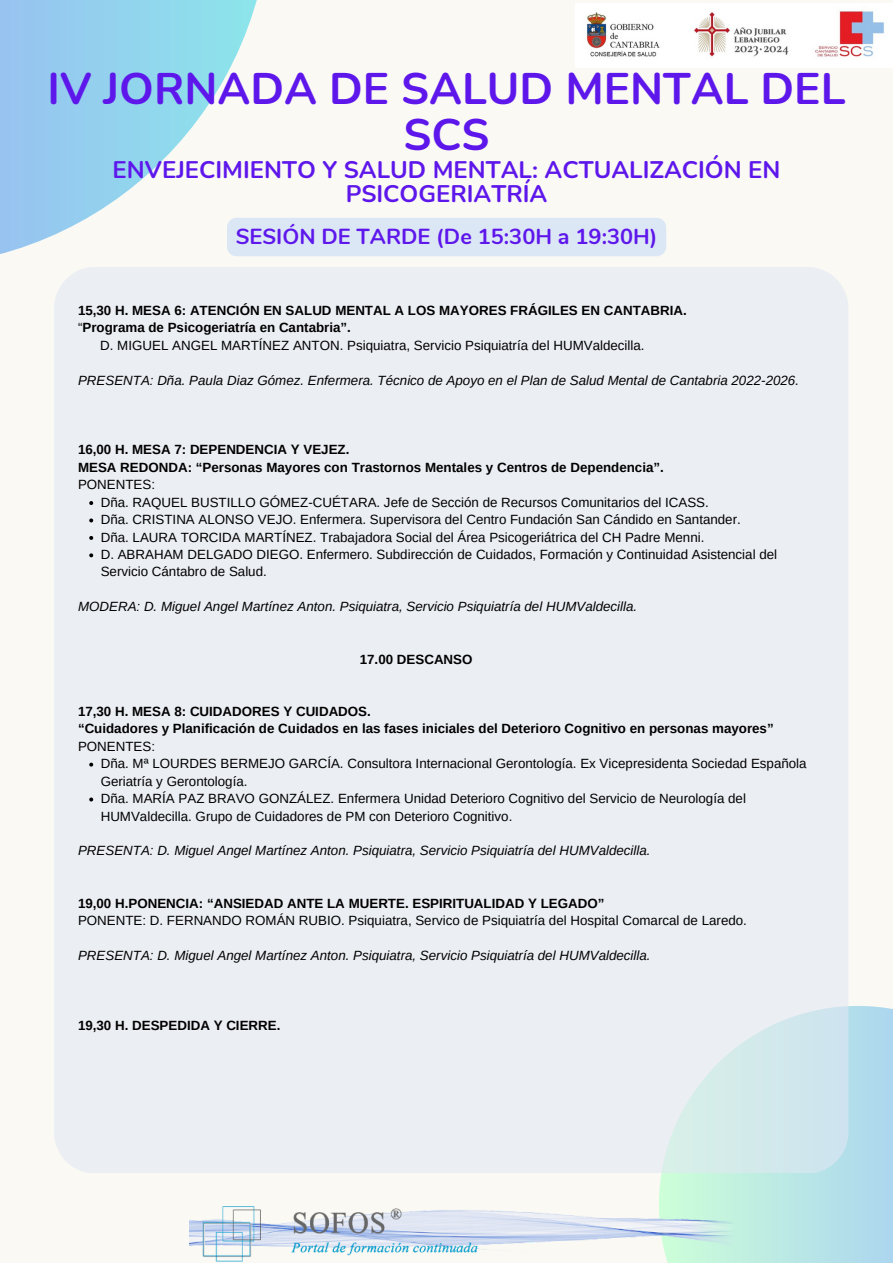
<style>
.page{position:relative;width:893px;height:1263px;background:#faf9f4}
.page>*{position:absolute;margin:0;border:0;box-sizing:border-box;transform-origin:0 0}
.t1{font:700 44.25px/45.6px "Nunito";color:#5e17eb;text-align:center}
.t2{font:700 24px/24.2px "Nunito";color:#5e17eb;text-align:center}
.t3{font:700 21.75px "Nunito";color:#5e17eb}
.t4{font:13.35px/17.4px "Arimo";color:#000}
.t5{font:700 13.35px "Arimo";color:#000}
.t6{font:italic 13.35px "Arimo";color:#000}
.s1{font-weight:400}
</style>
<div class="page">
<svg style="left:0;top:0;width:257px;height:254px"></svg>
<div style="left:659px;top:1006px;width:234px;height:257px;background:linear-gradient(to right,#cefed9,#acd7ee)"></div>
<div style="left:54px;top:267px;width:794px;height:905px;background:#ebeef3"></div>
<svg style="left:89px;top:501px;width:4px;height:4px"></svg>
<svg style="left:89px;top:518px;width:4px;height:4px"></svg>
<svg style="left:89px;top:536px;width:4px;height:4px"></svg>
<svg style="left:89px;top:553px;width:4px;height:4px"></svg>
<svg style="left:89px;top:763px;width:4px;height:3px"></svg>
<svg style="left:89px;top:797px;width:4px;height:4px"></svg>
<div style="left:227px;top:218px;width:439px;height:38px;background:#dce7f5"></div>
<img style="left:575px;top:3px;width:318px;height:64px">
<img style="left:190px;top:1205px;width:544px;height:57px">
<p class="t1" style="left:48px;top:67px;width:799px">IV JORNADA DE SALUD MENTAL DEL<br>SCS</p>
<p class="t2" style="left:113px;top:158px;width:669px">ENVEJECIMIENTO Y SALUD MENTAL: ACTUALIZACIÓN EN<br>PSICOGERIATRÍA</p>
<p class="t3" style="left:236px;top:222px;width:423px">SESIÓN DE TARDE (De 15:30H a 19:30H)</p>
<p class="t5" style="left:78px;top:303px;width:610px">15,30 H. MESA 6: ATENCIÓN EN SALUD MENTAL A LOS MAYORES FRÁGILES EN CANTABRIA.</p>
<h1 class="t5" style="left:78px;top:320px;width:274px"><span class="s1">“</span>Programa de Psicogeriatría en Cantabria”.</h1>
<h2 class="t4" style="left:100px;top:336px;width:546px">D. MIGUEL ANGEL MARTÍNEZ ANTON. Psiquiatra, Servicio Psiquiatría del HUMValdecilla.</h2>
<p class="t6" style="left:78px;top:372px;width:722px">PRESENTA: Dña. Paula Diaz Gómez. Enfermera. Técnico de Apoyo en el Plan de Salud Mental de Cantabria 2022-2026.</p>
<p class="t5" style="left:78px;top:442px;width:273px">16,00 H. MESA 7: DEPENDENCIA Y VEJEZ.</p>
<p class="t5" style="left:78px;top:460px;width:587px">MESA REDONDA: “Personas Mayores con Trastornos Mentales y Centros de Dependencia”.</p>
<p class="t4" style="left:78px;top:476px;width:79px">PONENTES:</p>
<p class="t4" style="left:101px;top:493px;width:609px">Dña. RAQUEL BUSTILLO GÓMEZ-CUÉTARA. Jefe de Sección de Recursos Comunitarios del ICASS.</p>
<p class="t4" style="left:101px;top:511px;width:641px">Dña. CRISTINA ALONSO VEJO. Enfermera. Supervisora del Centro Fundación San Cándido en Santander.</p>
<p class="t4" style="left:101px;top:528px;width:605px">Dña. LAURA TORCIDA MARTÍNEZ. Trabajadora Social del Área Psicogeriátrica del CH Padre Menni.</p>
<p class="t4" style="left:101px;top:546px;width:678px">D. ABRAHAM DELGADO DIEGO. Enfermero. Subdirección de Cuidados, Formación y Continuidad Asistencial del<br>Servicio Cántabro de Salud.</p>
<p class="t6" style="left:78px;top:599px;width:561px">MODERA: D. Miguel Angel Martínez Anton. Psiquiatra, Servicio Psiquiatría del HUMValdecilla.</p>
<p class="t5" style="left:360px;top:651px;width:114px">17.00 DESCANSO</p>
<p class="t5" style="left:78px;top:704px;width:294px">17,30 H. MESA 8: CUIDADORES Y CUIDADOS.</p>
<p class="t5" style="left:78px;top:721px;width:697px">“Cuidadores y Planificación de Cuidados en las fases iniciales del Deterioro Cognitivo en personas mayores”</p>
<h3 class="t4" style="left:78px;top:737px;width:79px">PONENTES:</h3>
<p class="t4" style="left:101px;top:755px;width:707px">Dña. Mª LOURDES BERMEJO GARCÍA. Consultora Internacional Gerontología. Ex Vicepresidenta Sociedad Española<br>Geriatría y Gerontología.</p>
<p class="t4" style="left:101px;top:790px;width:647px">Dña. MARÍA PAZ BRAVO GONZÁLEZ. Enfermera Unidad Deterioro Cognitivo del Servicio de Neurología del<br>HUMValdecilla. Grupo de Cuidadores de PM con Deterioro Cognitivo.</p>
<p class="t6" style="left:78px;top:843px;width:574px">PRESENTA: D. Miguel Angel Martínez Anton. Psiquiatra, Servicio Psiquiatría del HUMValdecilla.</p>
<p class="t5" style="left:78px;top:896px;width:528px">19,00 H.PONENCIA: “ANSIEDAD ANTE LA MUERTE. ESPIRITUALIDAD Y LEGADO”</p>
<p class="t4" style="left:78px;top:912px;width:670px">PONENTE: D. FERNANDO ROMÁN RUBIO. Psiquiatra, Servico de Psiquiatría del Hospital Comarcal de Laredo.</p>
<p class="t6" style="left:78px;top:948px;width:574px">PRESENTA: D. Miguel Angel Martínez Anton. Psiquiatra, Servicio Psiquiatría del HUMValdecilla.</p>
<p class="t5" style="left:78px;top:1018px;width:204px">19,30 H. DESPEDIDA Y CIERRE.</p>
</div>
